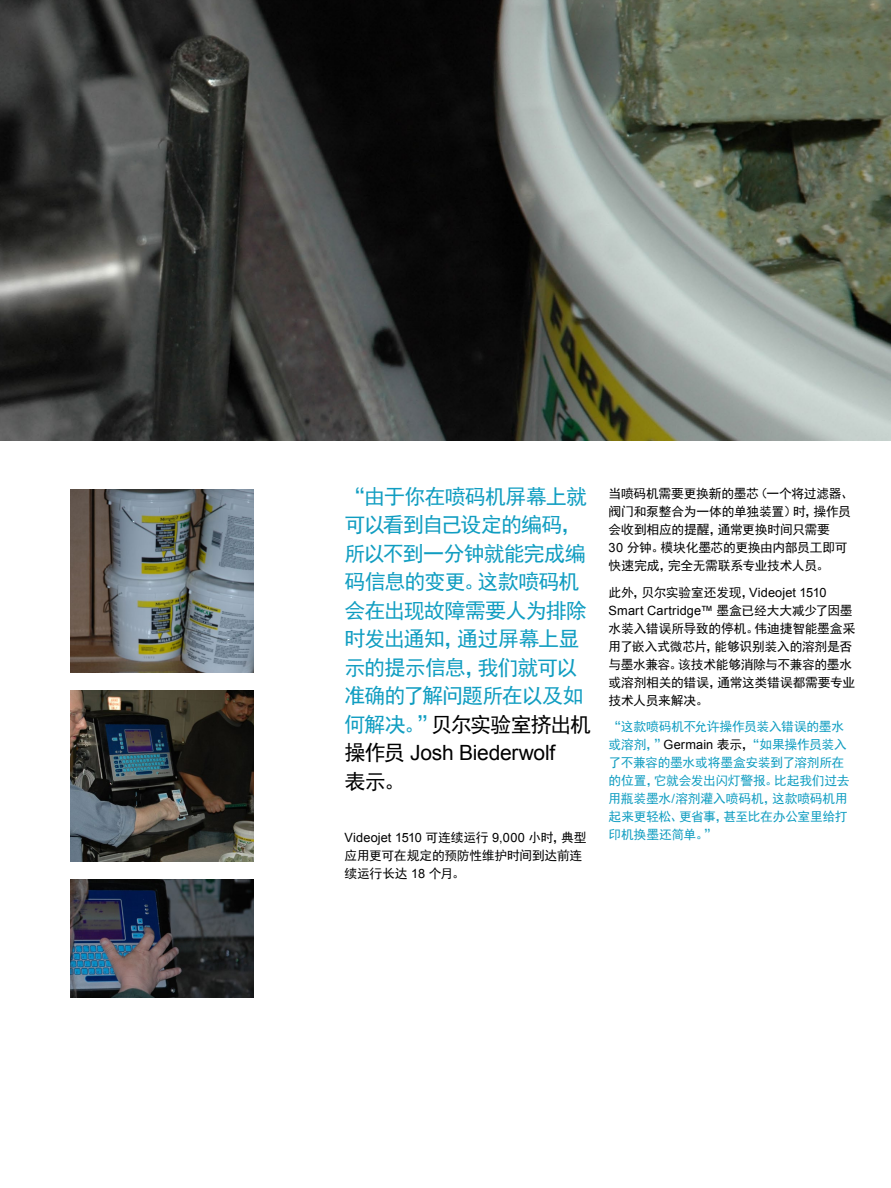
<style>
.page{position:relative;width:891px;height:1188px;background:#fff}
.page>*{position:absolute;margin:0;border:0;box-sizing:border-box;transform-origin:0 0}
.t1{font:21px/28.5px "Sim Hei";letter-spacing:-.045em;color:#109dc1}
.t2{font:21px "Arial";letter-spacing:-.015em;color:#000}
.t3{font:21px "Sim Hei";color:#000}
.t4{font:12.75px/18px "Sim Hei";letter-spacing:-.02em;color:#000}
.t5{font:12.75px/18px "Sim Hei";letter-spacing:-.02em;color:#109dc1}
.t6{font:12.75px "Arial";letter-spacing:.01em;color:#000}
.s1{color:#000}
.s2{font-family:"Sim Hei"}
.s3{font-family:"Arial"}
.s4{font-family:"Arial";color:#000}
</style>
<div class="page">
<img style="left:0;top:0;width:891px;height:441px">
<img style="left:70px;top:489px;width:184px;height:184px">
<img style="left:70px;top:690px;width:184px;height:172px">
<img style="left:70px;top:879px;width:184px;height:119px">
<h1 class="t1" style="left:345px;top:482px;width:248px">“由于你在喷码机屏幕上就可以看到自己设定的编码，所以不到一分钟就能完成编码信息的变更。这款喷码机会在出现故障需要人为排除时发出通知，通过屏幕上显示的提示信息，我们就可以准确的了解问题所在以及如何解决。”<span class="s1">贝尔实验室挤出机</span></h1>
<h1 class="t2" style="left:345px;top:739px;width:212px"><span class="s2">操作员</span> Josh Biederwolf</h1>
<h1 class="t3" style="left:345px;top:771px;width:62px">表示。</h1>
<p class="t6" style="left:345px;top:829px;width:243px">Videojet 1510 <span class="s2">可连续运行</span> 9,000 <span class="s2">小时，典型</span></p>
<p class="t4" style="left:345px;top:846px;width:239px">应用更可在规定的预防性维护时间到达前连续运行长达 <span class="s3">18</span> 个月。</p>
<p class="t4" style="left:609px;top:485px;width:246px">当喷码机需要更换新的墨芯（一个将过滤器、阀门和泵整合为一体的单独装置）时，操作员会收到相应的提醒，通常更换时间只需要<br><span class="s3">30</span> 分钟。模块化墨芯的更换由内部员工即可快速完成，完全无需联系专业技术人员。</p>
<p class="t4" style="left:609px;top:583px;width:220px">此外，贝尔实验室还发现，<span class="s3">Videojet 1510</span></p>
<p class="t6" style="left:609px;top:602px;width:246px">Smart Cartridge™ <span class="s2">墨盒已经大大减少了因墨</span></p>
<p class="t4" style="left:609px;top:619px;width:248px">水装入错误所导致的停机。伟迪捷智能墨盒采用了嵌入式微芯片，能够识别装入的溶剂是否与墨水兼容。该技术能够消除与不兼容的墨水或溶剂相关的错误，通常这类错误都需要专业技术人员来解决。</p>
<p class="t5" style="left:609px;top:718px;width:242px">“这款喷码机不允许操作员装入错误的墨水或溶剂，”<span class="s4">Germain</span> <span class="s1">表示，</span>“如果操作员装入了不兼容的墨水或将墨盒安装到了溶剂所在的位置，它就会发出闪灯警报。比起我们过去用瓶装墨水<span class="s3">/</span>溶剂灌入喷码机，这款喷码机用起来更轻松、更省事，甚至比在办公室里给打印机换墨还简单。”</p>
</div>
